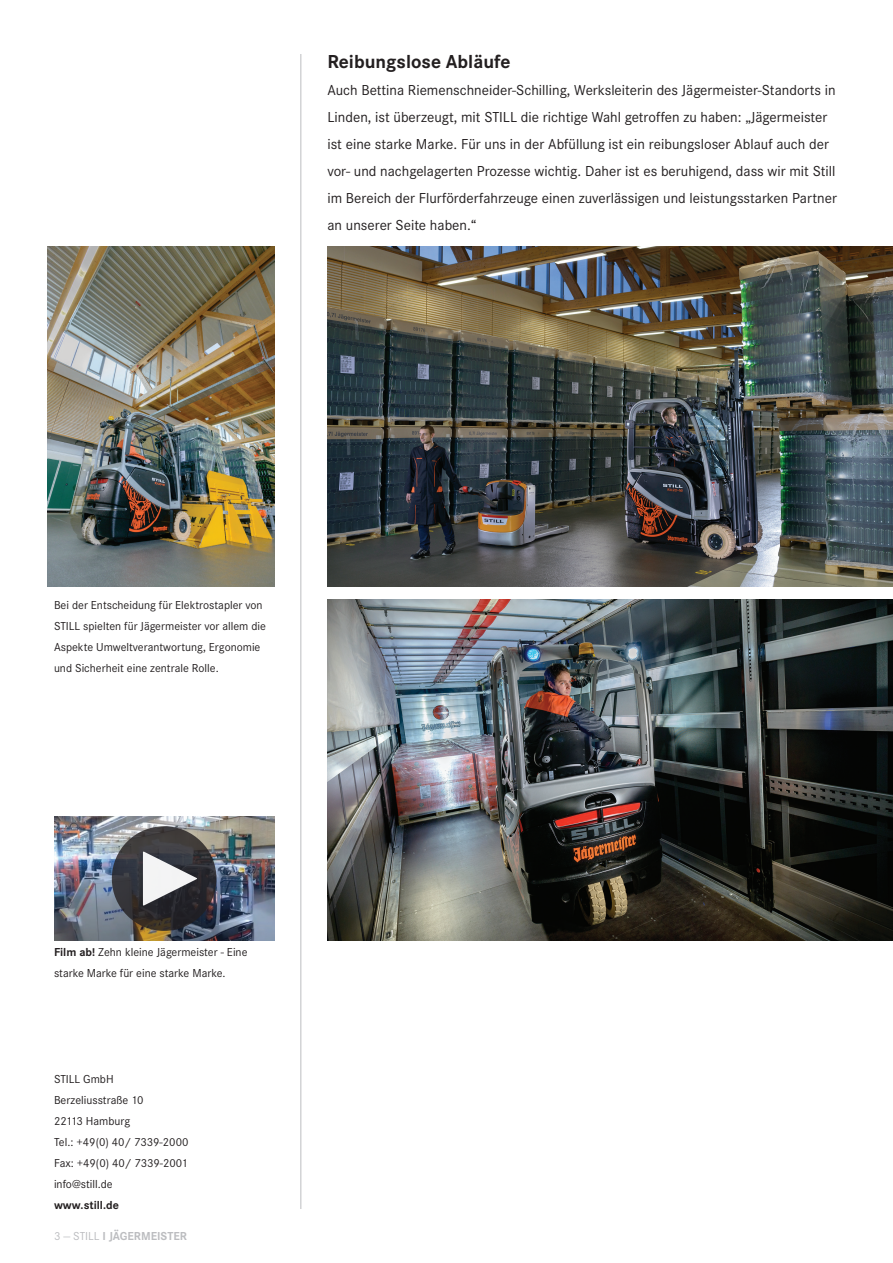
<style>
.page{position:relative;width:893px;height:1263px;background:#fff}
.page>*{position:absolute;margin:0;border:0;box-sizing:border-box;transform-origin:0 0}
.t1{font:700 19.5px "Corporate S";color:#231f20}
.t2{font:15px/27px "Corporate S";color:#231f20}
.t3{font:12px/21px "Corporate S";color:#231f20}
.t4{font:700 12px "Corporate S";color:#bcbdc0}
.t5{font:700 12px "Corporate S";color:#231f20}
.s1{font-weight:700}
.s2{font-weight:400}
</style>
<div class="page">
<img style="left:327px;top:247px;width:566px;height:339px">
<img style="left:327px;top:600px;width:566px;height:341px">
<img style="left:48px;top:247px;width:226px;height:339px">
<img style="left:54px;top:816px;width:220px;height:125px">
<svg style="left:112px;top:826px;width:104px;height:105px"></svg>
<svg style="left:143px;top:851px;width:55px;height:55px"></svg>
<hr style="left:300px;top:54px;width:1px;height:1155px;background:#bcbdc0">
<h1 class="t1" style="left:327px;top:50px;width:185px">Reibungslose Abläufe</h1>
<p class="t2" style="left:327px;top:77px;width:511px">Auch Bettina Riemenschneider-Schilling, Werksleiterin des Jägermeister-Standorts in Linden, ist überzeugt, mit STILL die richtige Wahl getroffen zu haben: „Jägermeister ist eine starke Marke. Für uns in der Abfüllung ist ein reibungsloser Ablauf auch der vor- und nachgelagerten Prozesse wichtig. Daher ist es beruhigend, dass wir mit Still im Bereich der Flurförderfahrzeuge einen zuverlässigen und leistungsstarken Partner an unserer Seite haben.“</p>
<p class="t3" style="left:54px;top:594px;width:214px">Bei der Entscheidung für Elektrostapler von STILL spielten für Jägermeister vor allem die Aspekte Umweltverantwortung, Ergonomie und Sicherheit eine zentrale Rolle.</p>
<p class="t3" style="left:54px;top:942px;width:195px"><span class="s1">Film ab!</span> Zehn kleine Jägermeister - Eine starke Marke für eine starke Marke.</p>
<p class="t3" style="left:54px;top:1068px;width:136px">STILL GmbH<br>Berzeliusstraße 10<br>22113 Hamburg<br>Tel.: +49(0) 40/ 7339-2000<br>Fax: +49(0) 40/ 7339-2001 info@still.de</p>
<p class="t5" style="left:54px;top:1198px;width:66px">www.still.de</p>
<p class="t4" style="left:54px;top:1229px;width:74px"><span class="s2">3 — STILL</span> I Jägermeister</p>
</div>
